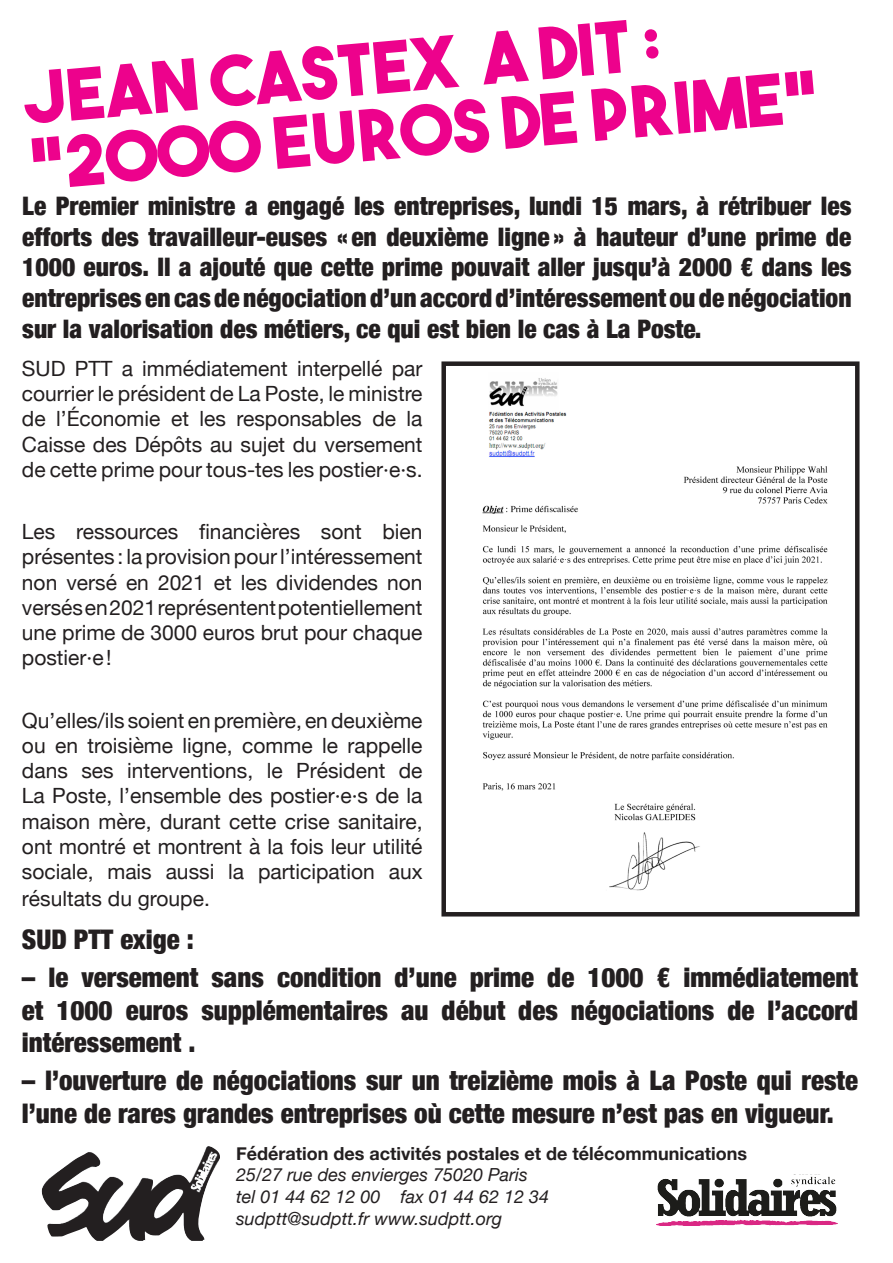
<style>
.page{position:relative;width:893px;height:1263px;background:#fff}
.page>*{position:absolute;margin:0;border:0;box-sizing:border-box;transform-origin:0 0}
.t1{font:70.5px "The Bold Font";color:#ed028c}
.t2{font:900 condensed 27px/32.4px "Helvetica Neue";color:#231f20;text-align:justify}
.t3{font:900 condensed 25.5px/30.6px "Helvetica Neue";color:#231f20;text-align:justify}
.t4{font:21px/25.2px "Helvetica Neue";color:#231f20;text-align:justify}
.t5{font:italic 18px "Helvetica Neue";color:#231f20}
.t6{font:700 18px "Helvetica Neue";color:#231f20}
</style>
<div class="page">
<img style="left:41px;top:1146px;width:179px;height:95px">
<img style="left:656px;top:1176px;width:182px;height:49px">
<img style="left:482px;top:378px;width:346px;height:513px">
<div style="left:441px;top:361px;width:418px;height:555px;border:4px solid #231f20"></div>
<p class="t1" style="left:21px;top:55px;width:641px;rotate:-5deg">JEAN CASTEX A dit :</p>
<p class="t1" style="left:26px;top:120px;width:792px;rotate:-5deg">“2000 euros de prime”</p>
<p class="t3" style="left:22px;top:189px;width:831px">Le Premier ministre a engagé les entreprises, lundi 15 mars, à rétribuer les efforts des travailleur-euses « en deuxième ligne » à hauteur d’une prime de 1000 euros. Il a ajouté que cette prime pouvait aller jusqu’à 2000 € dans les entreprises en cas de négociation d’un accord d’intéressement ou de négociation sur la valorisation des métiers, ce qui est bien le cas à La Poste.</p>
<p class="t4" style="left:22px;top:357px;width:402px">SUD PTT a immédiatement interpellé par courrier le président de La Poste, le ministre de l’Économie et les responsables de la Caisse des Dépôts au sujet du versement de cette prime pour tous-tes les postier·e·s.</p>
<p class="t4" style="left:22px;top:520px;width:402px">Les ressources financières sont bien présentes : la provision pour l’intéressement non versé en 2021 et les dividendes non versés en 2021 représentent potentiellement une prime de 3000 euros brut pour chaque postier·e!</p>
<p class="t4" style="left:22px;top:709px;width:402px">Qu’elles/ils soient en première, en deuxième ou en troisième ligne, comme le rappelle dans ses interventions, le Président de La Poste, l’ensemble des postier·e·s de la maison mère, durant cette crise sanitaire, ont montré et montrent à la fois leur utilité sociale, mais aussi la participation aux résultats du groupe.</p>
<p class="t2" style="left:22px;top:921px;width:174px">SUD PTT exige :</p>
<p class="t2" style="left:22px;top:960px;width:838px">– le versement sans condition d’une prime de 1000 € immédiatement et 1000 euros supplémentaires au début des négociations de l’accord intéressement .</p>
<p class="t2" style="left:22px;top:1063px;width:837px">– l’ouverture de négociations sur un treizième mois à La Poste qui reste l’une de rares grandes entreprises où cette mesure n’est pas en vigueur.</p>
<p class="t6" style="left:236px;top:1139px;width:512px">Fédération des activités postales et de télécommunications</p>
<p class="t5" style="left:236px;top:1162px;width:293px">25/27 rue des envierges 75020 Paris</p>
<p class="t5" style="left:236px;top:1183px;width:314px">tel 01 44 62 12 00 fax 01 44 62 12 34</p>
<p class="t5" style="left:236px;top:1205px;width:267px">sudptt@sudptt.fr www.sudptt.org</p>
</div>
